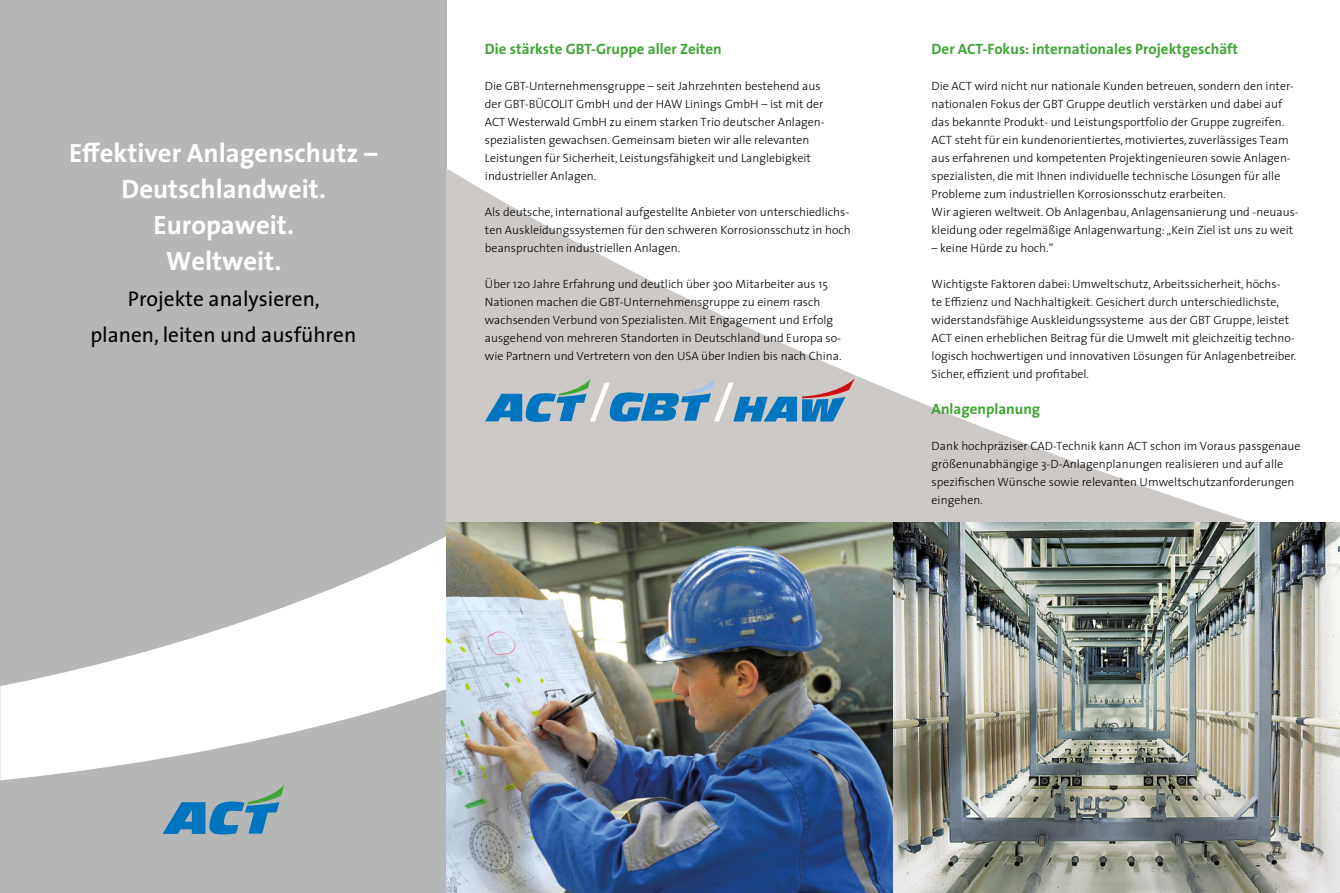
<style>
.page{position:relative;width:1340px;height:893px;background:#fff}
.page>*{position:absolute;margin:0;border:0;box-sizing:border-box;transform-origin:0 0}
.t1{font:700 26.7px/36px "The Sans";color:#fff;text-align:center}
.t2{font:21.3px/36px "The Sans";color:#000;text-align:center}
.t3{font:700 15px "The Sans";color:#3fa535}
.t4{font:300 12px/18px "The Sans";color:#000}
</style>
<div class="page">
<div style="left:0;top:0;width:446px;height:609px;background:#b5b7b7"></div>
<svg style="left:0;top:609px;width:446px;height:284px;fill:#b5b7b7"></svg>
<svg style="left:162px;top:785px;width:122px;height:49px;background:#6f9eb6"></svg>
<svg style="left:446px;top:0;width:447px;height:522px"></svg>
<img style="left:446px;top:522px;width:893px;height:371px">
<svg style="left:485px;top:378px;width:370px;height:44px;background:#88abc2"></svg>
<img style="left:893px;top:391px;width:446px;height:455px">
<img style="left:893px;top:522px;width:1px;height:371px">
<h1 class="t1" style="left:69px;top:134px;width:310px">Effektiver Anlagenschutz –<br>Deutschlandweit.<br>Europaweit.<br>Weltweit.</h1>
<h2 class="t2" style="left:90px;top:280px;width:267px">Projekte analysieren, planen, leiten und ausführen</h2>
<p class="t3" style="left:485px;top:36px;width:238px">Die stärkste GBT-Gruppe aller Zeiten</p>
<p class="t4" style="left:485px;top:77px;width:341px">Die GBT-Unternehmensgruppe – seit Jahrzehnten bestehend aus der GBT-BÜCOLIT GmbH und der HAW Linings GmbH – ist mit der ACT Westerwald GmbH zu einem starken Trio deutscher Anlagen&shy;spezialisten gewachsen. Gemeinsam bieten wir alle relevanten Leistungen für Sicherheit, Leistungsfähigkeit und Langlebigkeit industrieller Anlagen.</p>
<p class="t4" style="left:485px;top:203px;width:367px">Als deutsche, international aufgestellte Anbieter von unterschiedlichs&shy;ten Auskleidungssystemen für den schweren Korrosionsschutz in hoch beanspruchten industriellen Anlagen.</p>
<p class="t4" style="left:485px;top:275px;width:358px">Über 120 Jahre Erfahrung und deutlich über 300 Mitarbeiter aus 15<br>Nationen machen die GBT-Unternehmensgruppe zu einem rasch wachsenden Verbund von Spezialisten. Mit Engagement und Erfolg ausgehend von mehreren Standorten in Deutschland und Europa so&shy;wie Partnern und Vertretern von den USA über Indien bis nach China.</p>
<p class="t3" style="left:931px;top:36px;width:308px">Der ACT-Fokus: internationales Projektgeschäft</p>
<p class="t4" style="left:931px;top:77px;width:368px">Die ACT wird nicht nur nationale Kunden betreuen, sondern den inter&shy;nationalen Fokus der GBT Gruppe deutlich verstärken und dabei auf das bekannte Produkt- und Leistungsportfolio der Gruppe zugreifen.<br>ACT steht für ein kundenorientiertes, motiviertes, zuverlässiges Team aus erfahrenen und kompetenten Projektingenieuren sowie Anlagen&shy;spezialisten, die mit Ihnen individuelle technische Lösungen für alle Probleme zum industriellen Korrosionsschutz erarbeiten.<br>Wir agieren weltweit. Ob Anlagenbau, Anlagensanierung und -neuaus&shy;kleidung oder regelmäßige Anlagenwartung: „Kein Ziel ist uns zu weit</p>
<p class="t4" style="left:931px;top:239px;width:123px">– keine Hürde zu hoch.“</p>
<p class="t4" style="left:931px;top:275px;width:366px">Wichtigste Faktoren dabei: Umweltschutz, Arbeitssicherheit, höchs-<br>te Effizienz und Nachhaltigkeit. Gesichert durch unterschiedlichste, widerstandsfähige Auskleidungssysteme aus der GBT Gruppe, leistet ACT einen erheblichen Beitrag für die Umwelt mit gleichzeitig techno&shy;logisch hochwertigen und innovativen Lösungen für Anlagenbetreiber.<br>Sicher, effizient und profitabel.</p>
<p class="t3" style="left:931px;top:396px;width:110px">Anlagenplanung</p>
<p class="t4" style="left:931px;top:437px;width:370px">Dank hochpräziser CAD-Technik kann ACT schon im Voraus passgenaue größenunabhängige 3-D-Anlagenplanungen realisieren und auf alle spezifischen Wünsche sowie relevanten Umweltschutzanforderungen eingehen.</p>
</div>
